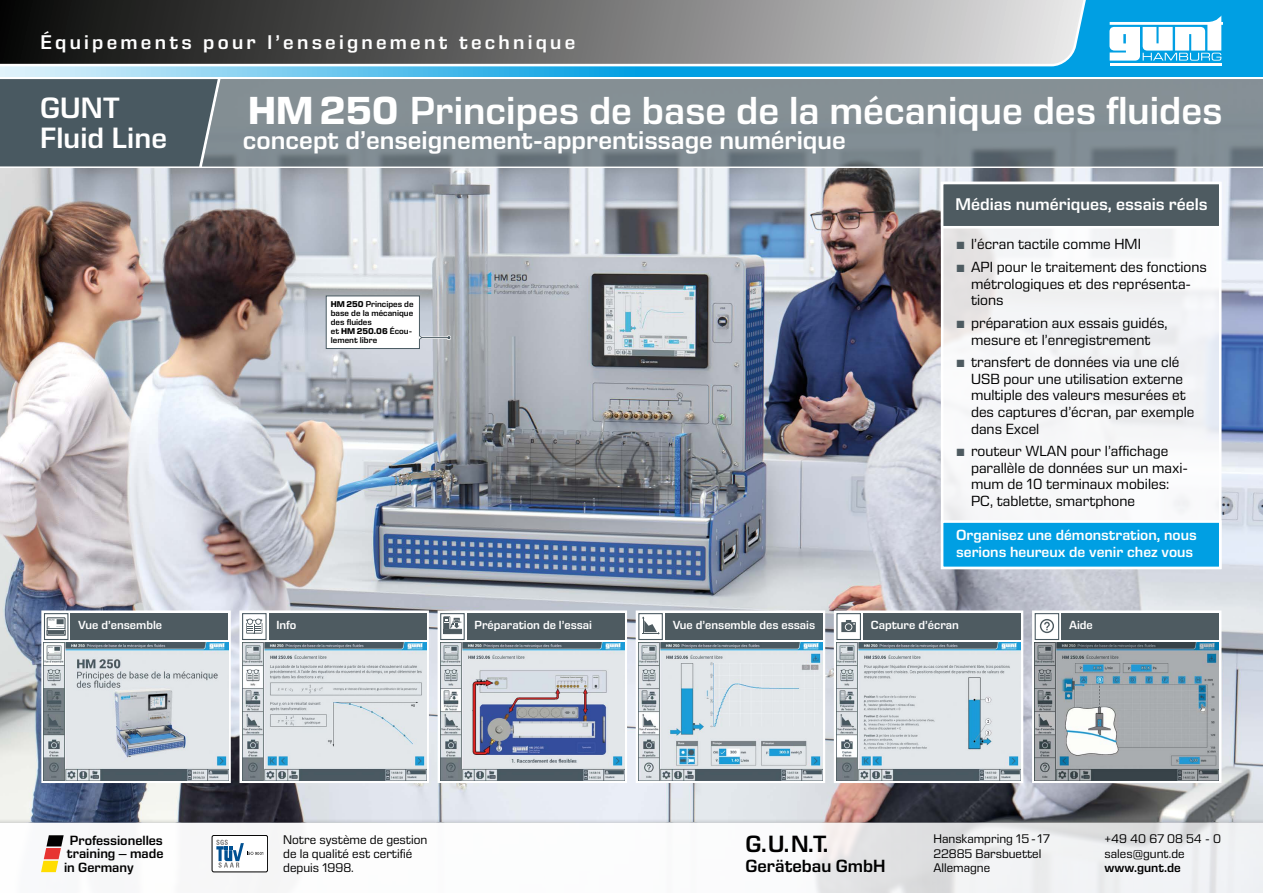
<style>
.page{position:relative;width:1263px;height:893px;background:#fff}
.page>*{position:absolute;margin:0;border:0;box-sizing:border-box;transform-origin:0 0}
.t1{font:600 39.9px "Eurostile Next LT Pro";color:#fff}
.t2{font:600 30px/30px "Eurostile Next LT Pro";letter-spacing:.005em;color:#fff}
.t3{font:600 26.25px "Eurostile Next LT Pro";color:#fff}
.t4{font:600 24px "Eurostile Next LT Pro";color:#000}
.t5{font:600 20.25px "Eurostile Next LT Pro";letter-spacing:.16em;color:#fff}
.t6{font:600 18px "Eurostile Next LT Pro";color:#000}
.t7{font:600 17.25px "Eurostile Next LT Pro";color:#fff}
.t8{font:15px/16.5px "Eurostile Next LT Pro";color:#000}
.t9{font:600 15px/17.2px "Eurostile Next LT Pro";color:#fff}
.t10{font:600 13.65px/13.6px "Eurostile Next LT Pro";color:#000;text-align:justify}
.t11{font:12.83px/13.9px "Eurostile Next LT Pro";color:#000}
.t12{font:12.75px/14.2px "Eurostile Next LT Pro";color:#000}
.t13{font:600 12.75px "Eurostile Next LT Pro";color:#000}
.t14{font:600 12px "Eurostile Next LT Pro";color:#fff}
.t15{font:600 8.62px/9px "Eurostile Next LT Pro";color:#000}
.s1{font-weight:700}
.s2{color:#4e5b61}
</style>
<div class="page">
<img style="left:0;top:169px;width:1263px;height:649px">
<svg style="left:41px;top:823px;width:1222px;height:70px"></svg>
<svg style="left:0;top:818px;width:1263px;height:5px;background:#96989f"></svg>
<div style="left:41px;top:610px;width:190px;height:173px;background:#fff;border:3px solid #fff"></div>
<div style="left:438px;top:610px;width:189px;height:173px;background:#fff;border:3px solid #fff"></div>
<div style="left:834px;top:610px;width:189px;height:173px;background:#fff;border:3px solid #fff"></div>
<div style="left:239px;top:610px;width:190px;height:173px;background:#fff;border:3px solid #fff"></div>
<div style="left:636px;top:610px;width:189px;height:173px;background:#fff;border:3px solid #fff"></div>
<div style="left:1032px;top:610px;width:189px;height:173px;background:#fff;border:3px solid #fff"></div>
<div style="left:71px;top:613px;width:157px;height:27px;background:#4e5b61"></div>
<div style="left:467px;top:613px;width:157px;height:27px;background:#4e5b61"></div>
<div style="left:863px;top:613px;width:158px;height:27px;background:#4e5b61"></div>
<div style="left:269px;top:613px;width:157px;height:27px;background:#4e5b61"></div>
<div style="left:665px;top:613px;width:157px;height:27px;background:#4e5b61"></div>
<div style="left:1061px;top:613px;width:158px;height:27px;background:#4e5b61"></div>
<svg style="left:46px;top:618px;width:20px;height:18px"></svg>
<svg style="left:47px;top:617px;width:19px;height:18px"></svg>
<div style="left:44px;top:613px;width:24px;height:27px;border:1px solid #495961"></div>
<div style="left:443px;top:629px;width:19px;height:5px;border:1px solid #4e5b61"></div>
<svg style="left:443px;top:616px;width:18px;height:18px"></svg>
<div style="left:440px;top:613px;width:25px;height:27px;border:1px solid #495961"></div>
<svg style="left:841px;top:620px;width:15px;height:12px"></svg>
<div style="left:836px;top:613px;width:25px;height:27px;border:1px solid #495961"></div>
<svg style="left:246px;top:619px;width:16px;height:15px"></svg>
<div style="left:242px;top:613px;width:25px;height:27px;border:1px solid #495961"></div>
<svg style="left:642px;top:616px;width:18px;height:19px"></svg>
<div style="left:638px;top:613px;width:25px;height:27px;border:1px solid #495961"></div>
<svg style="left:1040px;top:619px;width:14px;height:14px"></svg>
<div style="left:1035px;top:613px;width:24px;height:27px;border:1px solid #495961"></div>
<svg style="left:418px;top:335px;width:33px;height:5px"></svg>
<hr style="left:418px;top:337px;width:31px;height:1px;background:#495961">
<div style="left:326px;top:296px;width:93px;height:53px;background:#fff"></div>
<div style="left:326px;top:296px;width:94px;height:53px;border:1px solid #495961"></div>
<svg style="left:419px;top:335px;width:3px;height:5px"></svg>
<img style="left:945px;top:229px;width:272px;height:291px">
<div style="left:941px;top:182px;width:280px;height:387px;border:3px solid #fff"></div>
<div style="left:941px;top:520px;width:280px;height:49px;background:#009fe3;border:3px solid #fff"></div>
<div style="left:941px;top:182px;width:280px;height:47px;background:#4e5b61;border:3px solid #fff"></div>
<img style="left:44px;top:642px;width:184px;height:138px">
<img style="left:440px;top:642px;width:184px;height:138px">
<img style="left:836px;top:642px;width:185px;height:138px">
<img style="left:242px;top:642px;width:184px;height:138px">
<img style="left:638px;top:642px;width:184px;height:138px">
<img style="left:1035px;top:642px;width:184px;height:138px">
<svg style="left:0;top:0;width:1263px;height:77px;background:#26ade7"></svg>
<div style="left:1108px;top:15px;width:116px;height:51px;background:#009fe3"></div>
<hr style="left:1110px;top:63px;width:111px;height:3px;background:#fff">
<svg style="left:1109px;top:15px;width:114px;height:46px"></svg>
<svg style="left:0;top:0;width:1091px;height:68px;background:#737779"></svg>
<div style="left:0;top:79px;width:202px;height:87px;background:#495961"></div>
<img style="left:202px;top:79px;width:1061px;height:87px">
<svg style="left:41px;top:835px;width:23px;height:37px"></svg>
<div style="left:212px;top:835px;width:56px;height:37px;background:#fff;border-radius:2px"></div>
<div style="left:212px;top:835px;width:56px;height:37px;border:1px solid #000;border-radius:2px"></div>
<svg style="left:216px;top:840px;width:47px;height:28px"></svg>
<h3 class="t5" style="left:40px;top:31px;width:536px">Équipements pour l’enseignement technique</h3>
<h2 class="t2" style="left:40px;top:94px;width:128px">GUNT<br>Fluid Line</h2>
<h1 class="t1" style="left:248px;top:88px;width:976px"><span class="s1">HM 250</span> Principes de base de la mécanique des fluides</h1>
<h3 class="t3" style="left:243px;top:125px;width:604px">concept d’enseignement-apprentissage numérique</h3>
<p class="t15" style="left:331px;top:299px;width:84px"><span class="s1">HM 250</span> Principes de base de la mécanique des fluides<br>et <span class="s1">HM 250.06</span> Écou&shy;lement libre</p>
<p class="t7" style="left:955px;top:194px;width:254px">Médias numériques, essais réels</p>
<p class="t8" style="left:956px;top:236px;width:186px"><span class="s2">•</span> l’écran tactile comme HMI</p>
<p class="t8" style="left:971px;top:259px;width:237px;text-indent:-15px"><span class="s2">•</span> API pour le traitement des fonctions métrologiques et des représenta&shy;tions</p>
<p class="t8" style="left:956px;top:315px;width:213px;text-align:center"><span class="s2">•</span> préparation aux essais guidés, mesure et l’enregistrement</p>
<p class="t8" style="left:971px;top:354px;width:225px;text-indent:-15px"><span class="s2">•</span> transfert de données via une clé<br>USB pour une utilisation externe multiple des valeurs mesurées et des captures d’écran, par exemple dans Excel</p>
<p class="t8" style="left:971px;top:443px;width:219px;text-indent:-15px"><span class="s2">•</span> routeur WLAN pour l’affichage parallèle de données sur un maxi&shy;mum de 10 terminaux mobiles:<br>PC, tablette, smartphone</p>
<p class="t9" style="left:956px;top:526px;width:242px">Organisez une démonstration, nous serions heureux de venir chez vous</p>
<p class="t14" style="left:78px;top:619px;width:85px">Vue d’ensemble</p>
<p class="t14" style="left:276px;top:619px;width:21px">Info</p>
<p class="t14" style="left:474px;top:619px;width:119px">Préparation de l’essai</p>
<p class="t14" style="left:673px;top:619px;width:144px">Vue d’ensemble des essais</p>
<p class="t14" style="left:871px;top:619px;width:90px">Capture d’écran</p>
<p class="t14" style="left:1069px;top:619px;width:25px">Aide</p>
<p class="t10" style="left:64px;top:833px;width:101px;text-indent:6px">Professionelles training – made in Germany</p>
<p class="t11" style="left:283px;top:833px;width:146px">Notre système de gestion de la qualité est certifié depuis 1998.</p>
<p class="t12" style="left:933px;top:832px;width:118px">Hanskampring 15 -17<br>22885 Barsbuettel<br>Allemagne</p>
<h3 class="t4" style="left:745px;top:830px;width:84px">G.U.N.T.</h3>
<p class="t6" style="left:745px;top:856px;width:142px">Gerätebau GmbH</p>
<p class="t12" style="left:1104px;top:832px;width:118px">+49 40 67 08 54 - 0 sales@gunt.de</p>
<p class="t13" style="left:1104px;top:860px;width:78px">www.gunt.de</p>
</div>
